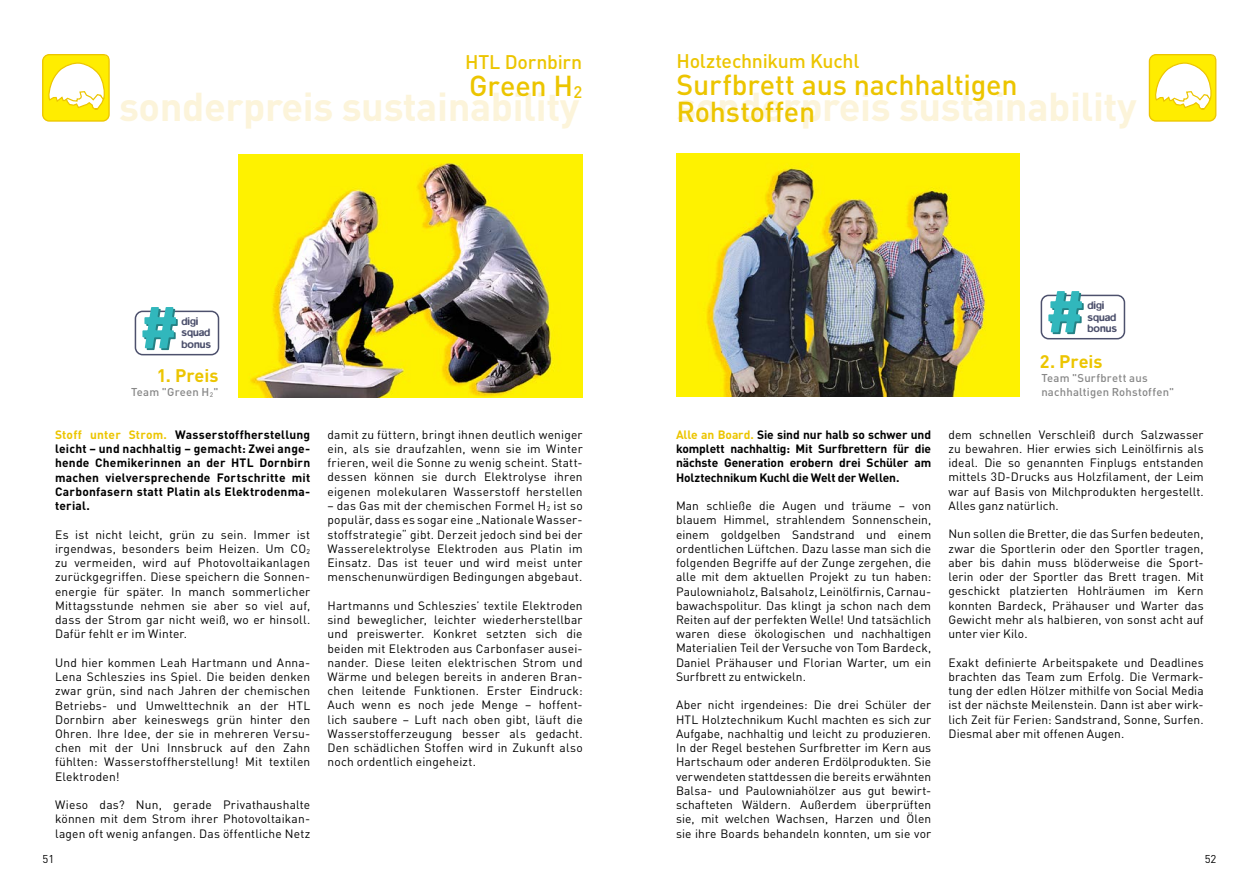
<style>
.page{position:relative;width:1259px;height:893px;background:#fff}
.page>*{position:absolute;margin:0;border:0;box-sizing:border-box;transform-origin:0 0}
.t1{font:700 39.75px "DINOT";letter-spacing:-.01em;color:#fcf4da}
.kategorien_schule{font:500 28.5px/27px "DINOT";letter-spacing:-.005em;color:#ecc500}
.kategorien_schule-2{font:500 19.5px "DINOT";letter-spacing:-.015em;color:#ecc500}
.kategorien_Preis{font:700 18px "DINOT";color:#ecc500}
.Fließtext{font:12px/14.2px "DINOT";letter-spacing:.015em;color:#000;text-align:justify}
.Fließtext-2{font:700 12px/14.2px "DINOT";letter-spacing:.01em;color:#000;text-align:justify}
.kategorien_Team{font:500 11.25px "DINOT";letter-spacing:.02em;color:#878787}
.t2{font:11.25px "DINOT";color:#000}
.t3{font:500 10.95px "Blur OT";color:#4d516d}
.s1{font-size:16.65px}
.s2{font-size:6.6px}
.s3{color:#ecc500}
</style>
<div class="page">
<div style="left:1149px;top:55px;width:66px;height:66px;background:#ffed00;border-radius:7px"></div>
<div style="left:1148px;top:54px;width:68px;height:68px;border:1px solid #ecc500;border-radius:7px"></div>
<svg style="left:1155px;top:62px;width:57px;height:48px"></svg>
<div style="left:43px;top:55px;width:66px;height:66px;background:#ffed00;border-radius:7px"></div>
<div style="left:42px;top:54px;width:68px;height:68px;border:1px solid #ecc500;border-radius:7px"></div>
<svg style="left:48px;top:62px;width:57px;height:48px"></svg>
<div style="left:135px;top:311px;width:84px;height:44px;border:2px solid #4d516d;border-radius:7px"></div>
<svg style="left:142px;top:307px;width:36px;height:43px"></svg>
<img style="left:239px;top:154px;width:343px;height:243px">
<img style="left:676px;top:154px;width:344px;height:243px">
<div style="left:1040px;top:295px;width:85px;height:44px;border:2px solid #4d516d;border-radius:7px"></div>
<svg style="left:1048px;top:291px;width:35px;height:43px"></svg>
<h2 class="kategorien_schule-2" style="left:676px;top:48px;width:184px">Holztechnikum Kuchl</h2>
<h2 class="kategorien_schule" style="left:676px;top:70px;width:343px">Surfbrett aus nachhaltigen<br>Rohstoffen</h2>
<h2 class="kategorien_schule-2" style="left:465px;top:49px;width:119px">HTL Dornbirn</h2>
<h2 class="kategorien_schule" style="left:469px;top:71px;width:115px">Green H<span class="s1">2</span></h2>
<h1 class="t1" style="left:119px;top:80px;width:462px">sonderpreis sustainability</h1>
<h1 class="t1" style="left:676px;top:80px;width:462px">sonderpreis sustainability</h1>
<p class="t3" style="left:181px;top:315px;width:18px">digi</p>
<p class="t3" style="left:181px;top:326px;width:30px">squad</p>
<p class="t3" style="left:181px;top:338px;width:31px">bonus</p>
<h3 class="kategorien_Preis" style="left:157px;top:363px;width:63px">1. Preis</h3>
<p class="kategorien_Team" style="left:131px;top:384px;width:89px">Team "Green H<span class="s2">2</span>"</p>
<p class="Fließtext-2" style="left:55px;top:427px;width:257px"><span class="s3">Stoff unter Strom.</span> Wasserstoffherstellung leicht – und nachhaltig – gemacht: Zwei ange&shy;hende Chemikerinnen an der HTL Dornbirn machen vielversprechende Fortschritte mit Carbonfasern statt Platin als Elektrodenma&shy;terial.</p>
<p class="Fließtext" style="left:55px;top:527px;width:257px">Es ist nicht leicht, grün zu sein. Immer ist irgendwas, besonders beim Heizen. Um CO<sub>2 </sub>zu vermeiden, wird auf Photovoltaikanlagen zurückgegriffen. Diese speichern die Sonnen&shy;energie für später. In manch sommerlicher Mittagsstunde nehmen sie aber so viel auf, dass der Strom gar nicht weiß, wo er hinsoll.<br>Dafür fehlt er im Winter.</p>
<p class="Fließtext" style="left:55px;top:655px;width:257px">Und hier kommen Leah Hartmann und Anna-Lena Schleszies ins Spiel. Die beiden denken zwar grün, sind nach Jahren der chemischen Betriebs- und Umwelttechnik an der HTL Dornbirn aber keineswegs grün hinter den Ohren. Ihre Idee, der sie in mehreren Versu&shy;chen mit der Uni Innsbruck auf den Zahn fühlten: Wasserstoffherstellung! Mit textilen Elektroden!</p>
<p class="Fließtext" style="left:55px;top:797px;width:257px">Wieso das? Nun, gerade Privathaushalte können mit dem Strom ihrer Photovoltaikan&shy;lagen oft wenig anfangen. Das öffentliche Netz</p>
<p class="Fließtext" style="left:327px;top:427px;width:257px">damit zu füttern, bringt ihnen deutlich weniger ein, als sie draufzahlen, wenn sie im Winter frieren, weil die Sonne zu wenig scheint. Statt&shy;dessen können sie durch Elektrolyse ihren eigenen molekularen Wasserstoff herstellen</p>
<p class="Fließtext" style="left:327px;top:498px;width:257px">– das Gas mit der chemischen Formel H<sub>2</sub> ist so populär, dass es sogar eine „Nationale Wasser&shy;stoffstrategie“ gibt. Derzeit jedoch sind bei der Wasserelektrolyse Elektroden aus Platin im Einsatz. Das ist teuer und wird meist unter menschenunwürdigen Bedingungen abgebaut.</p>
<p class="Fließtext" style="left:327px;top:598px;width:257px">Hartmanns und Schleszies’ textile Elektroden sind beweglicher, leichter wiederherstellbar und preiswerter. Konkret setzten sich die beiden mit Elektroden aus Carbonfaser ausei&shy;nander. Diese leiten elektrischen Strom und Wärme und belegen bereits in anderen Bran&shy;chen leitende Funktionen. Erster Eindruck:<br>Auch wenn es noch jede Menge – hoffent&shy;lich saubere – Luft nach oben gibt, läuft die Wasserstofferzeugung besser als gedacht.<br>Den schädlichen Stoffen wird in Zukunft also noch ordentlich eingeheizt.</p>
<p class="Fließtext-2" style="left:676px;top:427px;width:257px"><span class="s3">Alle an Board.</span> Sie sind nur halb so schwer und komplett nachhaltig: Mit Surfbrettern für die nächste Generation erobern drei Schüler am Holztechnikum Kuchl die Welt der Wellen.</p>
<p class="Fließtext" style="left:676px;top:498px;width:257px">Man schließe die Augen und träume – von blauem Himmel, strahlendem Sonnenschein, einem goldgelben Sandstrand und einem ordentlichen Lüftchen. Dazu lasse man sich die folgenden Begriffe auf der Zunge zergehen, die alle mit dem aktuellen Projekt zu tun haben:<br>Paulowniaholz, Balsaholz, Leinölfirnis, Carnau&shy;bawachspolitur. Das klingt ja schon nach dem Reiten auf der perfekten Welle! Und tatsächlich waren diese ökologischen und nachhaltigen Materialien Teil der Versuche von Tom Bardeck, Daniel Prähauser und Florian Warter, um ein Surfbrett zu entwickeln.</p>
<p class="Fließtext" style="left:676px;top:697px;width:257px">Aber nicht irgendeines: Die drei Schüler der HTL Holztechnikum Kuchl machten es sich zur Aufgabe, nachhaltig und leicht zu produzieren.<br>In der Regel bestehen Surfbretter im Kern aus Hartschaum oder anderen Erdölprodukten. Sie verwendeten stattdessen die bereits erwähnten Balsa- und Paulowniahölzer aus gut bewirt&shy;schafteten Wäldern. Außerdem überprüften sie, mit welchen Wachsen, Harzen und Ölen sie ihre Boards behandeln konnten, um sie vor</p>
<p class="t3" style="left:1087px;top:299px;width:18px">digi</p>
<p class="t3" style="left:1087px;top:310px;width:30px">squad</p>
<p class="t3" style="left:1087px;top:322px;width:31px">bonus</p>
<h3 class="kategorien_Preis" style="left:1040px;top:349px;width:64px">2. Preis</h3>
<p class="kategorien_Team" style="left:1041px;top:370px;width:108px">Team "Surfbrett aus</p>
<p class="kategorien_Team" style="left:1041px;top:384px;width:134px">nachhaltigen Rohstoffen"</p>
<p class="Fließtext" style="left:948px;top:427px;width:257px">dem schnellen Verschleiß durch Salzwasser zu bewahren. Hier erwies sich Leinölfirnis als ideal. Die so genannten Finplugs entstanden mittels 3D-Drucks aus Holzfilament, der Leim war auf Basis von Milchprodukten hergestellt.<br>Alles ganz natürlich.</p>
<p class="Fließtext" style="left:948px;top:526px;width:257px">Nun sollen die Bretter, die das Surfen bedeuten, zwar die Sportlerin oder den Sportler tragen, aber bis dahin muss blöderweise die Sport&shy;lerin oder der Sportler das Brett tragen. Mit geschickt platzierten Hohlräumen im Kern konnten Bardeck, Prähauser und Warter das Gewicht mehr als halbieren, von sonst acht auf unter vier Kilo.</p>
<p class="Fließtext" style="left:948px;top:655px;width:257px">Exakt definierte Arbeitspakete und Deadlines brachten das Team zum Erfolg. Die Vermark&shy;tung der edlen Hölzer mithilfe von Social Media ist der nächste Meilenstein. Dann ist aber wirk&shy;lich Zeit für Ferien: Sandstrand, Sonne, Surfen.<br>Diesmal aber mit offenen Augen.</p>
<p class="t2" style="left:43px;top:852px;width:13px">51</p>
<p class="t2" style="left:1204px;top:852px;width:13px">52</p>
</div>
